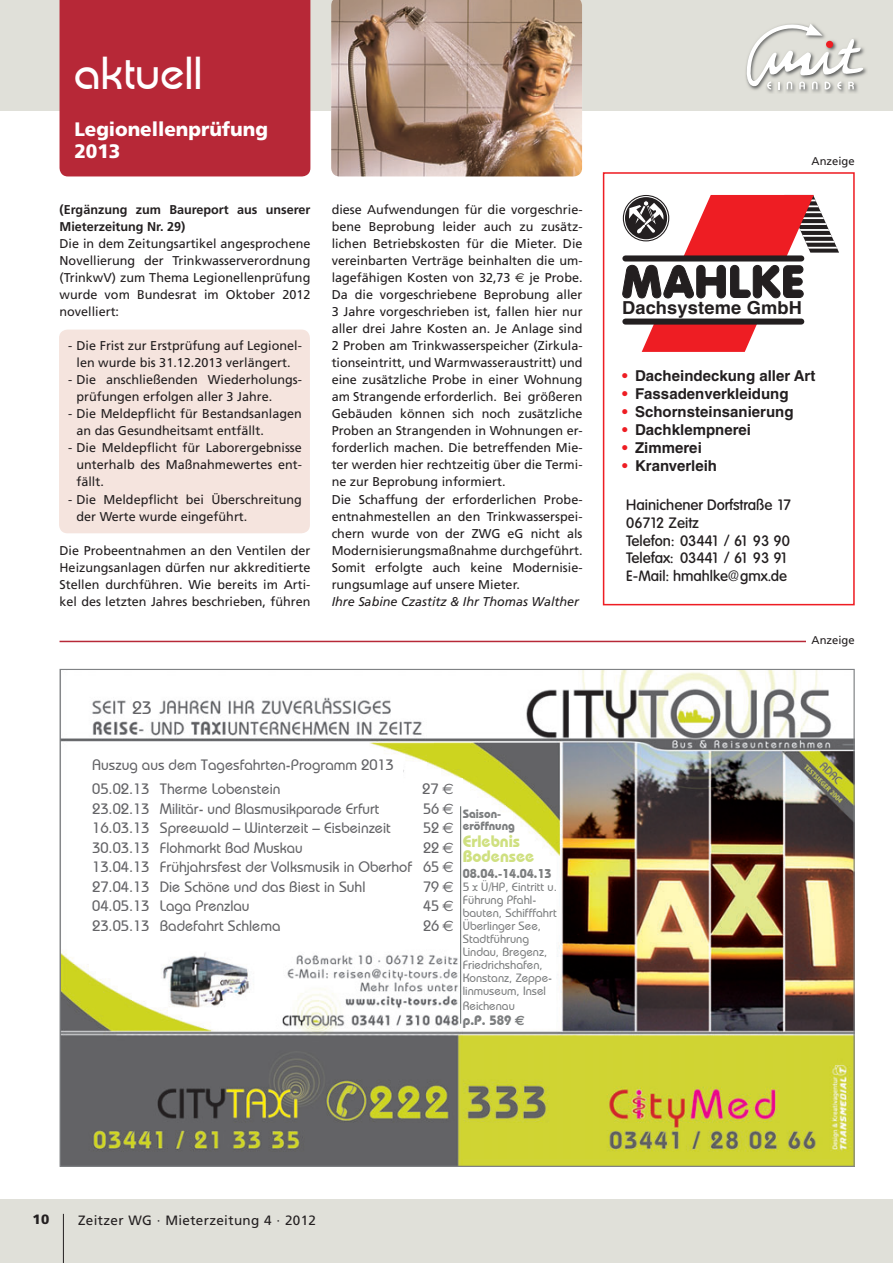
<style>
.page{position:relative;width:893px;height:1263px;background:#fff}
.page>*{position:absolute;margin:0;border:0;box-sizing:border-box;transform-origin:0 0}
.t1{font:45px "Expressa";letter-spacing:.025em;color:#fff}
.t2{font:900 19.5px/22.5px "Frutiger";letter-spacing:-.005em;color:#fff}
.t3{font:500 18px "Bauhaus IT Cby BT";color:#636366}
.t4{font:700 17.85px "Helvetica";letter-spacing:.01em;color:#231f20}
.t5{font:700 16.5px/15px "Bauhaus IT Cby BT";color:#cfe080}
.t6{font:500 15px/19.5px "Bauhaus IT Cby BT";color:#636366}
.t7{font:700 15px "Helvetica";color:#231f20}
.t8{font:500 14.7px/17.5px "Volkswagen";color:#231f20}
.t9{font:500 14.55px "Volkswagen";color:#231f20}
.t10{font:13.5px "Frutiger";letter-spacing:.025em;color:#231f20}
.t11{font:700 13.5px "Bauhaus IT Cby BT";color:#7c7e7f}
.t12{font:900 13.5px "Frutiger";color:#231f20}
.t13{font:12.75px/17px "Frutiger";color:#231f20}
.t14{font:700 12.75px/17px "Frutiger";color:#231f20}
.t15{font:italic 12.75px "Frutiger";color:#231f20}
.t16{font:700 12.75px "Bauhaus IT Cby BT";color:#7c7e7f}
.t17{font:500 12px/13px "Bauhaus IT Cby BT";color:#7c7e7f}
.t18{font:700 12px/12px "Bauhaus IT Cby BT";color:#7c7e7f}
.t19{font:11.25px "Frutiger";color:#231f20}
.s1{font-family:"Euro Sans"}
.s2{font-size:17.25px;color:#5b6363}
.s3{font-family:"Euro Sans";font-weight:400}
.s4{font-weight:900;color:#ee1d23}
</style>
<div class="page">
<div style="left:59px;top:330px;width:251px;height:203px;background:#f5e4de;border-radius:9px"></div>
<div style="left:0;top:1199px;width:893px;height:64px;background:#e0e0d9"></div>
<div style="left:0;top:0;width:893px;height:111px;background:#e0e0d9"></div>
<img style="left:752px;top:48px;width:115px;height:46px">
<svg style="left:746px;top:24px;width:117px;height:65px"></svg>
<hr style="left:63px;top:1214px;width:1px;height:49px;background:#231f20">
<hr style="left:60px;top:641px;width:795px;height:1px;background:#b72837">
<div style="left:806px;top:635px;width:49px;height:9px;background:#fff"></div>
<img style="left:62px;top:671px;width:791px;height:494px">
<div style="left:76px;top:760px;width:326px;height:191px;background:#fff"></div>
<div style="left:404px;top:779px;width:58px;height:165px;background:#fff"></div>
<div style="left:403px;top:778px;width:60px;height:167px;border:2px solid #fff"></div>
<div style="left:76px;top:941px;width:86px;height:18px;background:#fff"></div>
<div style="left:133px;top:697px;width:25px;height:21px;background:#fff"></div>
<div style="left:132px;top:697px;width:24px;height:21px;background:#fff"></div>
<hr style="left:460px;top:806px;width:1px;height:218px;background:#5b6363">
<svg style="left:642px;top:325px;width:115px;height:27px;background:#ef353a"></svg>
<svg style="left:684px;top:195px;width:155px;height:64px"></svg>
<div style="left:625px;top:255px;width:176px;height:6px;background:#231f20"></div>
<div style="left:625px;top:319px;width:176px;height:6px;background:#231f20"></div>
<svg style="left:623px;top:195px;width:46px;height:46px"></svg>
<div style="left:624px;top:196px;width:44px;height:44px;border:1px solid #fff;border-radius:50%"></div>
<svg style="left:629px;top:200px;width:35px;height:34px"></svg>
<svg style="left:622px;top:265px;width:182px;height:34px"></svg>
<div style="left:603px;top:172px;width:252px;height:433px;border:2px solid #ee1d23"></div>
<div style="left:60px;top:0;width:250px;height:176px;background:#b72837"></div>
<img style="left:331px;top:0;width:251px;height:176px">
<h1 class="t1" style="left:74px;top:46px;width:129px">aktuell</h1>
<h2 class="t2" style="left:74px;top:119px;width:195px">Legionellenprüfung<br>2013</h2>
<p class="t14" style="left:60px;top:202px;width:252px">(Ergänzung zum Baureport aus unserer<br>Mieterzeitung Nr. 29)</p>
<p class="t13" style="left:60px;top:236px;width:252px;text-align:justify">Die in dem Zeitungsartikel angesprochene Novellierung der Trinkwasserverordnung (TrinkwV) zum Thema Legionellenprüfung wurde vom Bundesrat im Oktober 2012 novelliert:</p>
<p class="t13" style="left:68px;top:338px;width:235px;text-align:center">- Die Frist zur Erstprüfung auf Legionel&shy;len wurde bis 31.12.2013 verlängert.</p>
<p class="t13" style="left:77px;top:372px;width:227px;text-indent:-9px">- Die anschließenden Wiederholungs&shy;prüfungen erfolgen aller 3 Jahre.</p>
<p class="t13" style="left:77px;top:406px;width:227px;text-indent:-9px">- Die Meldepflicht für Bestandsanlagen an das Gesundheitsamt entfällt.</p>
<p class="t13" style="left:77px;top:440px;width:227px;text-align:justify;text-indent:-9px">- Die Meldepflicht für Laborergebnisse unterhalb des Maßnahmewertes ent&shy;fällt.</p>
<p class="t13" style="left:77px;top:492px;width:227px;text-indent:-9px">- Die Meldepflicht bei Überschreitung der Werte wurde eingeführt.</p>
<p class="t13" style="left:60px;top:543px;width:252px;text-align:justify">Die Probeentnahmen an den Ventilen der Heizungsanlagen dürfen nur akkreditierte Stellen durchführen. Wie bereits im Arti&shy;kel des letzten Jahres beschrieben, führen</p>
<p class="t13" style="left:332px;top:202px;width:252px">diese Aufwendungen für die vorgeschrie&shy;bene Beprobung leider auch zu zusätz&shy;lichen Betriebskosten für die Mieter. Die vereinbarten Verträge beinhalten die um&shy;lagefähigen Kosten von 32,73 <span class="s1">€</span> je Probe.<br>Da die vorgeschriebene Beprobung aller 3 Jahre vorgeschrieben ist, fallen hier nur aller drei Jahre Kosten an. Je Anlage sind 2 Proben am Trinkwasserspeicher (Zirkula&shy;tionseintritt, und Warmwasseraustritt) und eine zusätzliche Probe in einer Wohnung am Strangende erforderlich. Bei größeren Gebäuden können sich noch zusätzliche Proben an Strangenden in Wohnungen er&shy;forderlich machen. Die betreffenden Mie&shy;ter werden hier rechtzeitig über die Termi&shy;ne zur Beprobung informiert.<br>Die Schaffung der erforderlichen Probe&shy;entnahmestellen an den Trinkwasserspei&shy;chern wurde von der ZWG eG nicht als Modernisierungsmaßnahme durchgeführt.<br>Somit erfolgte auch keine Modernisie&shy;rungsumlage auf unsere Mieter.</p>
<p class="t15" style="left:332px;top:596px;width:249px">Ihre Sabine Czastitz &amp; Ihr Thomas Walther</p>
<h3 class="t3" style="left:132px;top:697px;width:21px">23<span class="s2">19</span></h3>
<p class="t6" style="left:92px;top:753px;width:303px;line-height:23.7px">Auszug aus dem Tagesfahrten-Programm 2013<br>05.02.13 Therme Lobenstein</p>
<p class="t6" style="left:422px;top:779px;width:33px">27 <span class="s3">€</span></p>
<p class="t6" style="left:92px;top:798px;width:289px">23.02.13 Militär- und Blasmusikparade Erfurt</p>
<p class="t6" style="left:423px;top:798px;width:32px">56 <span class="s3">€</span></p>
<p class="t6" style="left:92px;top:818px;width:300px">16.03.13 Spreewald – Winterzeit – Eisbeinzeit</p>
<p class="t6" style="left:423px;top:818px;width:32px">52 <span class="s3">€</span></p>
<p class="t6" style="left:92px;top:837px;width:212px">30.03.13 Flohmarkt Bad Muskau</p>
<p class="t6" style="left:92px;top:837px;width:363px;text-align:justify;text-indent:331px">22 <span class="s3">€ </span>13.04.13 Frühjahrsfest der Volksmusik in Oberhof 65 <span class="s3">€ </span>27.04.13 Die Schöne und das Biest in Suhl</p>
<p class="t6" style="left:423px;top:876px;width:32px">79 <span class="s3">€</span></p>
<p class="t6" style="left:92px;top:896px;width:159px">04.05.13 Laga Prenzlau</p>
<p class="t6" style="left:423px;top:896px;width:32px">45 <span class="s3">€</span></p>
<p class="t6" style="left:92px;top:915px;width:190px">23.05.13 Badefahrt Schlema</p>
<p class="t6" style="left:423px;top:915px;width:32px">26 <span class="s3">€</span></p>
<p class="t18" style="left:463px;top:807px;width:54px">Saison&shy;eröffnung</p>
<p class="t5" style="left:463px;top:833px;width:73px">Erlebnis<br>Bodensee</p>
<p class="t16" style="left:463px;top:865px;width:90px">08.04.-14.04.13</p>
<p class="t17" style="left:463px;top:880px;width:96px">5 x Ü/HP, Eintritt u.<br>Führung Pfahl&shy;bauten, Schifffahrt<br>Überlinger See,<br>Stadtführung<br>Lindau, Bregenz,<br>Friedrichshafen,<br>Konstanz, Zeppe&shy;linmuseum, Insel</p>
<p class="t17" style="left:463px;top:999px;width:54px">Reichenau</p>
<p class="t11" style="left:463px;top:1011px;width:64px">p.P. 589 <span class="s1">€</span></p>
<p class="t19" style="left:812px;top:157px;width:45px">Anzeige</p>
<h3 class="t4" style="left:622px;top:301px;width:181px">Dachsysteme GmbH</h3>
<p class="t7" style="left:621px;top:371px;width:196px"><span class="s4">•</span> Dacheindeckung aller Art</p>
<p class="t7" style="left:621px;top:389px;width:169px"><span class="s4">•</span> Fassadenverkleidung</p>
<p class="t7" style="left:621px;top:407px;width:174px"><span class="s4">•</span> Schornsteinsanierung</p>
<p class="t7" style="left:621px;top:425px;width:131px"><span class="s4">•</span> Dachklempnerei</p>
<p class="t7" style="left:621px;top:443px;width:82px"><span class="s4">•</span> Zimmerei</p>
<p class="t7" style="left:621px;top:461px;width:98px"><span class="s4">•</span> Kranverleih</p>
<p class="t8" style="left:626px;top:497px;width:167px">Hainichener Dorfstraße 17<br>06712 Zeitz<br>Telefon: 03441 / 61 93 90<br>Telefax: 03441 / 61 93 91</p>
<p class="t9" style="left:626px;top:569px;width:162px">E-Mail: hmahlke@gmx.de</p>
<p class="t19" style="left:812px;top:636px;width:45px">Anzeige</p>
<p class="t12" style="left:33px;top:1214px;width:18px">10</p>
<p class="t10" style="left:78px;top:1214px;width:240px">Zeitzer WG · Mieterzeitung 4 · 2012</p>
</div>
